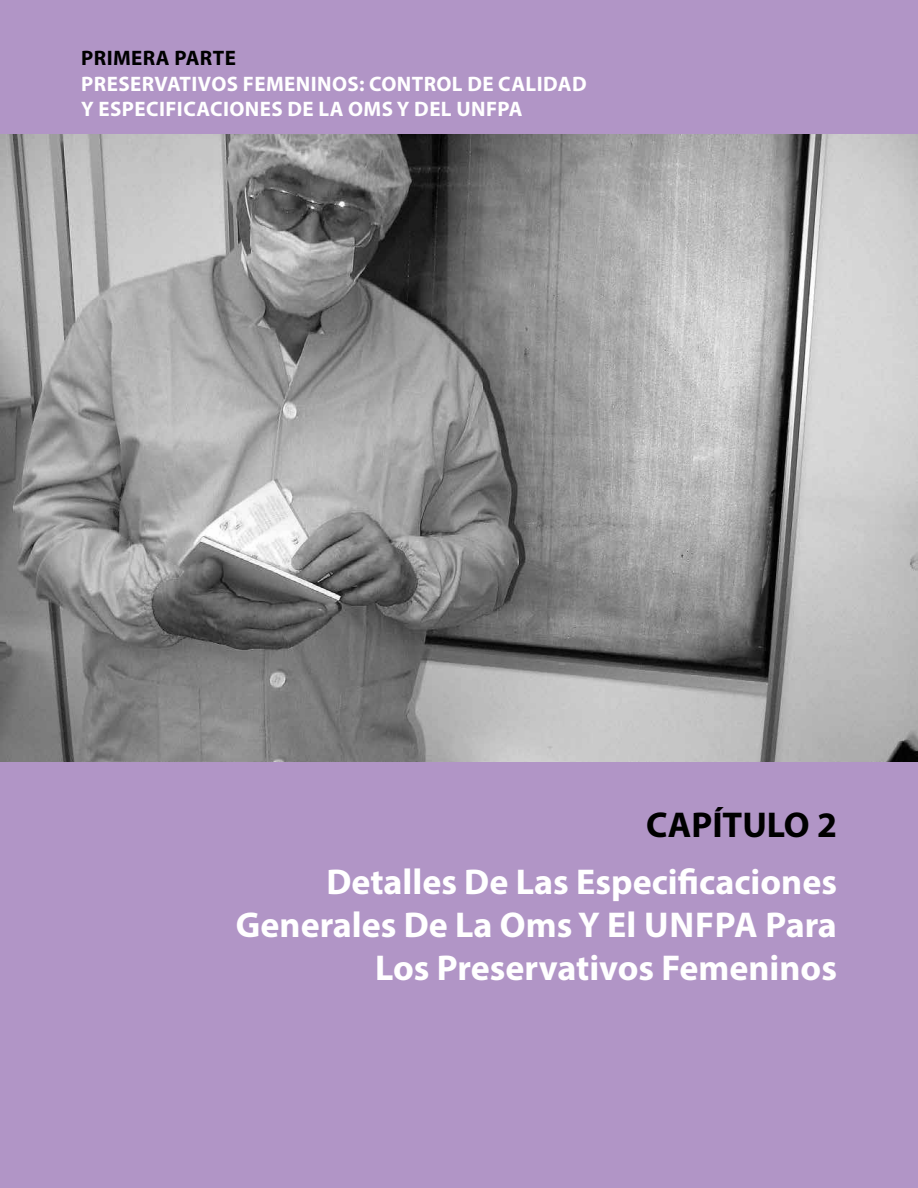
<style>
.page{position:relative;width:918px;height:1188px;background:#b195c6}
.page>*{position:absolute;margin:0;border:0;box-sizing:border-box;transform-origin:0 0}
.t1{font:700 36px/43.2px "Myriad Pro";color:#fff}
.t2{font:700 36px "Myriad Pro";color:#000}
.t3{font:700 21px/25.2px "Myriad Pro";letter-spacing:.02em;color:#fff}
.t4{font:700 21px "Myriad Pro";letter-spacing:.02em;color:#000}
</style>
<div class="page">
<img style="left:0;top:135px;width:918px;height:626px">
<p class="t4" style="left:81px;top:45px;width:156px">PRIMERA PARTE</p>
<p class="t3" style="left:81px;top:70px;width:507px">PRESERVATIVOS FEMENINOS: CONTROL DE CALIDAD<br>Y ESPECIFICACIONES DE LA OMS Y DEL UNFPA</p>
<p class="t2" style="left:646px;top:801px;width:192px">CAPÍTULO 2</p>
<p class="t1" style="left:236px;top:859px;width:603px;text-indent:91px">Detalles De Las Especificaciones<br>Generales De La Oms Y El Unfpa</p>
<p class="t1" style="left:375px;top:902px;width:463px;text-align:right">Para<br>Los Preservativos Femeninos</p>
</div>
